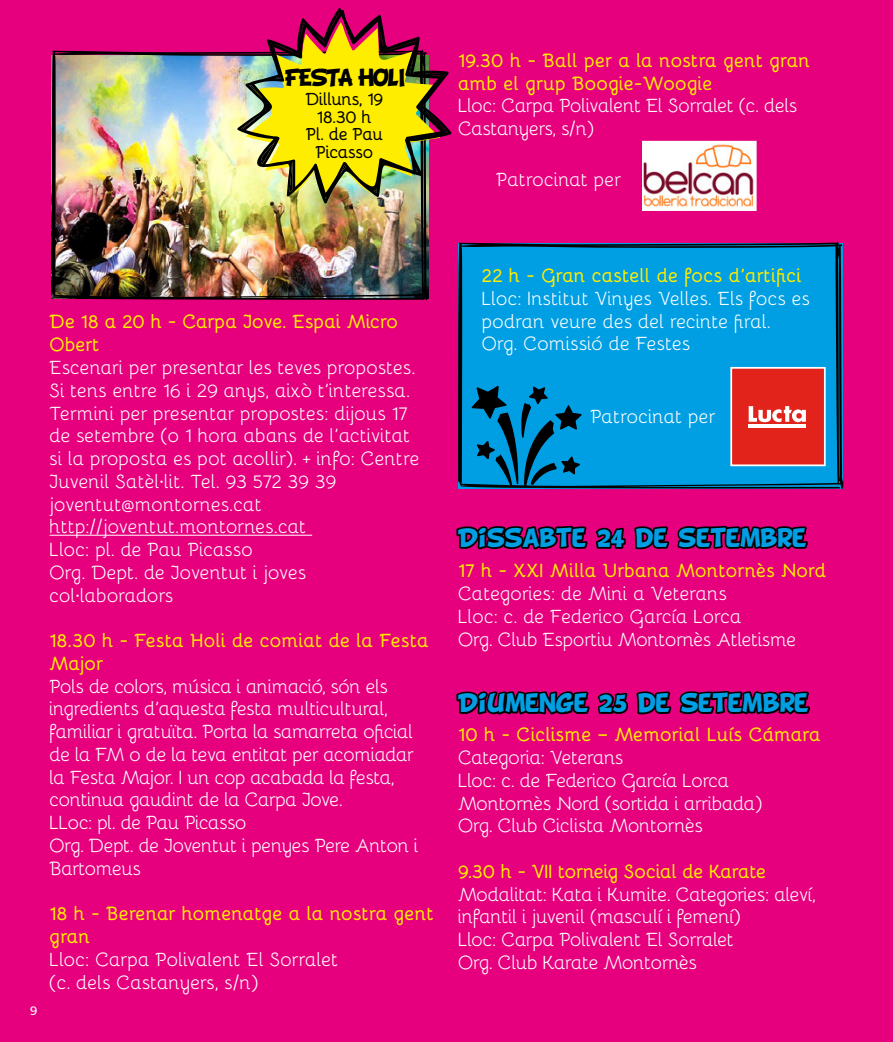
<style>
.page{position:relative;width:893px;height:1042px;background:#e6007d}
.page>*{position:absolute;margin:0;border:0;box-sizing:border-box;transform-origin:0 0}
.t1{font:21px "BD Cartoon Shout";color:#009fe3}
.t2{font:19.25px/22.8px "Bellota";letter-spacing:-.025em;color:#fff}
.t3{font:700 19.25px/22.8px "Bellota";letter-spacing:-.01em;color:#ffed00}
.t4{font:19.25px/22.8px "Bellota";letter-spacing:-.045em;color:#fff}
.t5{font:19.25px/22.8px "Bellota";letter-spacing:-.005em;color:#fff}
.t6{font:19.25px "Bellota";color:#fff}
.t7{font:19.25px "BD Cartoon Shout";letter-spacing:-.07em;color:#000}
.t8{font:700 17.5px/17.5px "Bellota";letter-spacing:-.04em;color:#000;text-align:center}
.t9{font:12.25px "Stag Sans";color:#fff}
</style>
<div class="page">
<hr style="left:50px;top:535px;width:262px;height:1px;background:#fff">
<img style="left:51px;top:50px;width:377px;height:250px">
<img style="left:237px;top:8px;width:215px;height:196px">
<svg style="left:458px;top:242px;width:385px;height:247px;fill:#009fe3"></svg>
<div style="left:731px;top:368px;width:94px;height:97px;background:#e2231b"></div>
<div style="left:730px;top:367px;width:96px;height:99px;border:2px solid #fff"></div>
<svg style="left:456px;top:369px;width:356px;height:346px"></svg>
<img style="left:644px;top:143px;width:111px;height:66px">
<div style="left:642px;top:141px;width:115px;height:70px;border:1px solid #fff"></div>
<p class="t7" style="left:286px;top:68px;width:122px">FESTA HOLI</p>
<p class="t8" style="left:305px;top:89px;width:80px">Dilluns, 19<br>18.30 h<br>Pl. de Pau<br>Picasso</p>
<p class="t3" style="left:458px;top:47px;width:354px">19.30 h - Ball per a la nostra gent gran amb el grup Boogie-Woogie</p>
<p class="t2" style="left:458px;top:93px;width:341px">Lloc: Carpa Polivalent El Sorralet (c. dels<br>Castanyers, s/n)</p>
<p class="t6" style="left:496px;top:165px;width:127px">Patrocinat per</p>
<p class="t9" style="left:30px;top:1003px;width:9px">9</p>
<p class="t3" style="left:50px;top:309px;width:350px">De 18 a 20 h - Carpa Jove. Espai Micro<br>Obert</p>
<p class="t2" style="left:50px;top:355px;width:372px">Escenari per presentar les teves propostes.<br>Si tens entre 16 i 29 anys, això t’interessa.<br>Termini per presentar propostes: dijous 17 de setembre (o 1 hora abans de l’activitat si la proposta es pot acollir). + info: Centre Juvenil Satèl·lit. Tel. 93 572 39 39 joventut@montornes.cat http://joventut.montornes.cat<br>Lloc: pl. de Pau Picasso<br>Org. Dept. de Joventut i joves col·laboradors</p>
<p class="t3" style="left:50px;top:628px;width:381px">18.30 h - Festa Holi de comiat de la Festa<br>Major</p>
<p class="t4" style="left:50px;top:673px;width:371px">Pols de colors, música i animació, són els ingredients d’aquesta festa multicultural, familiar i gratuïta. Porta la samarreta oficial de la FM o de la teva entitat per acomiadar la Festa Major. I un cop acabada la festa, continua gaudint de la Carpa Jove.<br>LLoc: pl. de Pau Picasso<br>Org. Dept. de Joventut i penyes Pere Anton i Bartomeus</p>
<p class="t3" style="left:50px;top:901px;width:386px">18 h - Berenar homenatge a la nostra gent gran</p>
<p class="t2" style="left:50px;top:946px;width:290px">Lloc: Carpa Polivalent El Sorralet (c. dels Castanyers, s/n)</p>
<p class="t3" style="left:482px;top:263px;width:322px">22 h - Gran castell de focs d’artifici</p>
<p class="t5" style="left:482px;top:286px;width:330px">Lloc: Institut Vinyes Velles. Els focs es podran veure des del recinte firal.<br>Org. Comissió de Festes</p>
<p class="t6" style="left:590px;top:401px;width:127px">Patrocinat per</p>
<p class="t1" style="left:458px;top:527px;width:350px">DISSABTE 24 DE SETEMBRE</p>
<p class="t3" style="left:458px;top:558px;width:370px">17 h - XXI Milla Urbana Montornès Nord</p>
<p class="t2" style="left:458px;top:581px;width:340px">Categories: de Mini a Veterans<br>Lloc: c. de Federico García Lorca<br>Org. Club Esportiu Montornès Atletisme</p>
<p class="t1" style="left:458px;top:692px;width:352px">DIUMENGE 25 DE SETEMBRE</p>
<p class="t3" style="left:458px;top:722px;width:365px">10 h - Ciclisme – Memorial Luís Cámara</p>
<p class="t2" style="left:458px;top:745px;width:306px">Categoria: Veterans<br>Lloc: c. de Federico García Lorca<br>Montornès Nord (sortida i arribada)<br>Org. Club Ciclista Montornès</p>
<p class="t3" style="left:458px;top:858px;width:310px">9.30 h - VII torneig Social de Karate</p>
<p class="t2" style="left:458px;top:881px;width:360px">Modalitat: Kata i Kumite. Categories: aleví, infantil i juvenil (masculí i femení)<br>Lloc: Carpa Polivalent El Sorralet<br>Org. Club Karate Montornès</p>
</div>
